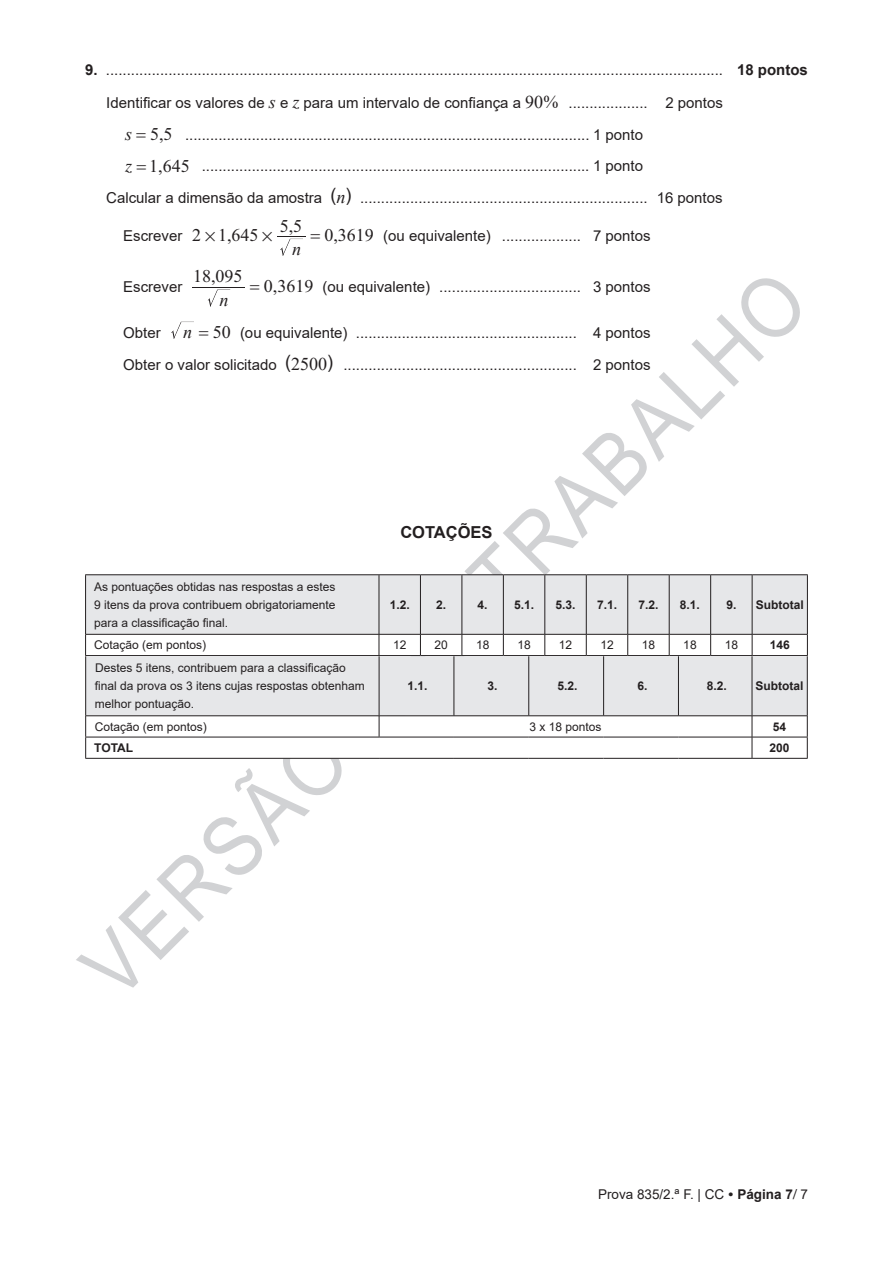
<style>
.page{position:relative;width:893px;height:1263px;background:#fff}
.page>*{position:absolute;margin:0;border:0;box-sizing:border-box;transform-origin:0 0}
.t1{font:84px "Arial";color:#d1d2d4;scale:.9 1}
.t2{font:18px "Times New Roman";color:#231f20}
.t3{font:italic 18px "Times New Roman";color:#231f20}
.t4{font:italic 18px "MM Times";color:#231f20}
.t5{font:18px "MM Binary";color:#231f20}
.t6{font:700 16.5px "Arial";color:#231f20}
.Tabs___1{font:15px "Arial";color:#231f20}
.Tabs__1___criterios{font:15px "Arial";color:#231f20}
.t7{font:13.5px "Arial";color:#231f20}
.estilo_de_celula_cab{font:12px/18px "Arial";color:#231f20;text-align:justify}
.estilo_de_celula_cab-2{font:700 12px "Arial";color:#231f20}
.s1{font-weight:700}
.s2{font-family:"Times New Roman";font-style:italic;font-size:18px}
.s3{font-family:"MM Times";font-style:italic;font-size:18px}
.s4{font-family:"Times New Roman";font-size:18px}
.s5{font-style:italic}
.s6{font-size:18px}
.s7{font-family:"MM Binary"}
</style>
<div class="page">
<svg style="left:208px;top:289px;width:22px;height:18px"></svg>
<hr style="left:192px;top:287px;width:53px;height:1px;background:#231f20">
<hr style="left:85px;top:574px;width:294px;height:1px;background:#231f20">
<hr style="left:379px;top:574px;width:41px;height:1px;background:#231f20">
<hr style="left:420px;top:574px;width:42px;height:1px;background:#231f20">
<hr style="left:462px;top:574px;width:41px;height:1px;background:#231f20">
<hr style="left:503px;top:574px;width:42px;height:1px;background:#231f20">
<hr style="left:545px;top:574px;width:41px;height:1px;background:#231f20">
<hr style="left:586px;top:574px;width:42px;height:1px;background:#231f20">
<hr style="left:628px;top:574px;width:41px;height:1px;background:#231f20">
<hr style="left:669px;top:574px;width:42px;height:1px;background:#231f20">
<hr style="left:711px;top:574px;width:41px;height:1px;background:#231f20">
<hr style="left:752px;top:574px;width:56px;height:1px;background:#231f20">
<hr style="left:752px;top:758px;width:56px;height:1px;background:#231f20">
<hr style="left:85px;top:758px;width:294px;height:1px;background:#231f20">
<hr style="left:379px;top:758px;width:75px;height:1px;background:#231f20">
<hr style="left:454px;top:758px;width:75px;height:1px;background:#231f20">
<hr style="left:529px;top:758px;width:75px;height:1px;background:#231f20">
<hr style="left:604px;top:758px;width:74px;height:1px;background:#231f20">
<hr style="left:678px;top:758px;width:74px;height:1px;background:#231f20">
<svg style="left:85px;top:575px;width:723px;height:183px"></svg>
<hr style="left:86px;top:715px;width:293px;height:1px;background:#231f20">
<hr style="left:379px;top:715px;width:75px;height:1px;background:#231f20">
<hr style="left:454px;top:715px;width:75px;height:1px;background:#231f20">
<hr style="left:529px;top:715px;width:75px;height:1px;background:#231f20">
<hr style="left:604px;top:715px;width:74px;height:1px;background:#231f20">
<hr style="left:678px;top:715px;width:74px;height:1px;background:#231f20">
<hr style="left:752px;top:715px;width:55px;height:1px;background:#231f20">
<svg style="left:277px;top:236px;width:29px;height:20px"></svg>
<svg style="left:171px;top:322px;width:11px;height:17px"></svg>
<p class="Tabs__1___criterios" style="left:85px;top:59px;width:724px"><span class="s1">9.</span> .................................................................................................................................................... <span class="s1">18 pontos</span></p>
<p class="Tabs___1" style="left:106px;top:93px;width:618px">Identificar os valores de <span class="s2">s</span> e <span class="s3">z</span> para um intervalo de confiança a <span class="s4">90%</span> ................... 2 pontos</p>
<p class="t2" style="left:125px;top:128px;width:49px"><span class="s5">s</span> 55,</p>
<p class="Tabs___1" style="left:185px;top:124px;width:459px">................................................................................................. 1 ponto</p>
<p class="t4" style="left:125px;top:157px;width:8px">z</p>
<p class="t2" style="left:149px;top:159px;width:42px">,1 645</p>
<p class="Tabs___1" style="left:202px;top:156px;width:443px">............................................................................................. 1 ponto</p>
<p class="Tabs___1" style="left:106px;top:187px;width:618px">Calcular a dimensão da amostra <span class="s6">(</span><span class="s2">n</span><span class="s6">)</span> ..................................................................... 16 pontos</p>
<p class="Tabs___1" style="left:123px;top:225px;width:61px">Escrever</p>
<p class="t2" style="left:227px;top:229px;width:6px">,</p>
<p class="t2" style="left:280px;top:219px;width:24px">55</p>
<p class="t2" style="left:192px;top:229px;width:83px">2 1 645 <span class="s7">#</span></p>
<p class="t5" style="left:204px;top:228px;width:14px">#</p>
<p class="t2" style="left:324px;top:229px;width:51px">0 3619</p>
<p class="Tabs___1" style="left:383px;top:225px;width:269px">(ou equivalente) ................... 7 pontos</p>
<p class="t2" style="left:289px;top:219px;width:6px">,</p>
<p class="t2" style="left:333px;top:229px;width:6px">,</p>
<p class="t3" style="left:292px;top:237px;width:10px">n</p>
<h1 class="t1" style="left:56px;top:941px;width:1093px;rotate:-45deg">VERSÃO DE TRABALHO</h1>
<p class="t2" style="left:193px;top:270px;width:51px">18 095</p>
<p class="t2" style="left:264px;top:280px;width:51px">0 3619</p>
<p class="Tabs___1" style="left:323px;top:276px;width:329px">(ou equivalente) .................................. 3 pontos</p>
<p class="Tabs___1" style="left:123px;top:276px;width:61px">Escrever</p>
<p class="t2" style="left:211px;top:270px;width:6px">,</p>
<p class="t2" style="left:273px;top:280px;width:6px">,</p>
<p class="t3" style="left:220px;top:288px;width:10px">n</p>
<p class="Tabs___1" style="left:123px;top:323px;width:39px">Obter</p>
<p class="t2" style="left:183px;top:326px;width:49px"><span class="s5">n</span> 50</p>
<p class="Tabs___1" style="left:240px;top:323px;width:412px">(ou equivalente) ..................................................... 4 pontos</p>
<p class="Tabs___1" style="left:123px;top:354px;width:529px">Obter o valor solicitado <span class="s6">(</span><span class="s4">2500</span><span class="s6">)</span> ........................................................ 2 pontos</p>
<p class="t6" style="left:400px;top:521px;width:94px">COTAÇÕES</p>
<p class="estilo_de_celula_cab" style="left:94px;top:578px;width:243px">As pontuações obtidas nas respostas a estes 9 itens da prova contribuem obrigatoriamente para a classificação final.</p>
<p class="estilo_de_celula_cab-2" style="left:390px;top:596px;width:22px">1.2.</p>
<p class="estilo_de_celula_cab-2" style="left:436px;top:596px;width:12px">2.</p>
<p class="estilo_de_celula_cab-2" style="left:478px;top:596px;width:12px">4.</p>
<p class="estilo_de_celula_cab-2" style="left:514px;top:596px;width:22px">5.1.</p>
<p class="estilo_de_celula_cab-2" style="left:556px;top:596px;width:22px">5.3.</p>
<p class="estilo_de_celula_cab-2" style="left:597px;top:596px;width:22px">7.1.</p>
<p class="estilo_de_celula_cab-2" style="left:638px;top:596px;width:22px">7.2.</p>
<p class="estilo_de_celula_cab-2" style="left:680px;top:596px;width:22px">8.1.</p>
<p class="estilo_de_celula_cab-2" style="left:726px;top:596px;width:12px">9.</p>
<p class="estilo_de_celula_cab-2" style="left:756px;top:596px;width:49px">Subtotal</p>
<p class="estilo_de_celula_cab" style="left:94px;top:636px;width:114px">Cotação (em pontos)</p>
<p class="estilo_de_celula_cab" style="left:393px;top:636px;width:15px">12</p>
<p class="estilo_de_celula_cab" style="left:435px;top:636px;width:15px">20</p>
<p class="estilo_de_celula_cab" style="left:476px;top:636px;width:15px">18</p>
<p class="estilo_de_celula_cab" style="left:517px;top:636px;width:15px">18</p>
<p class="estilo_de_celula_cab" style="left:559px;top:636px;width:15px">12</p>
<p class="estilo_de_celula_cab" style="left:600px;top:636px;width:15px">12</p>
<p class="estilo_de_celula_cab" style="left:642px;top:636px;width:15px">18</p>
<p class="estilo_de_celula_cab" style="left:683px;top:636px;width:15px">18</p>
<p class="estilo_de_celula_cab" style="left:725px;top:636px;width:15px">18</p>
<p class="estilo_de_celula_cab-2" style="left:770px;top:636px;width:22px">146</p>
<p class="estilo_de_celula_cab" style="left:95px;top:659px;width:272px;text-align:left">Destes 5 itens, contribuem para a classificação final da prova os 3 itens cujas respostas obtenham melhor pontuação.</p>
<p class="estilo_de_celula_cab-2" style="left:407px;top:678px;width:22px">1.1.</p>
<p class="estilo_de_celula_cab-2" style="left:488px;top:678px;width:12px">3.</p>
<p class="estilo_de_celula_cab-2" style="left:558px;top:678px;width:22px">5.2.</p>
<p class="estilo_de_celula_cab-2" style="left:637px;top:678px;width:12px">6.</p>
<p class="estilo_de_celula_cab-2" style="left:707px;top:678px;width:22px">8.2.</p>
<p class="estilo_de_celula_cab-2" style="left:755px;top:678px;width:49px">Subtotal</p>
<p class="estilo_de_celula_cab" style="left:95px;top:717px;width:114px">Cotação (em pontos)</p>
<p class="estilo_de_celula_cab" style="left:529px;top:717px;width:74px">3 x 18 pontos</p>
<p class="estilo_de_celula_cab-2" style="left:773px;top:718px;width:15px">54</p>
<p class="estilo_de_celula_cab-2" style="left:94px;top:739px;width:40px">TOTAL</p>
<p class="estilo_de_celula_cab-2" style="left:769px;top:739px;width:22px">200</p>
<p class="t7" style="left:598px;top:1185px;width:211px">Prova 835/2.ª F. | CC <span class="s1">• Página 7</span>/ 7</p>
</div>
